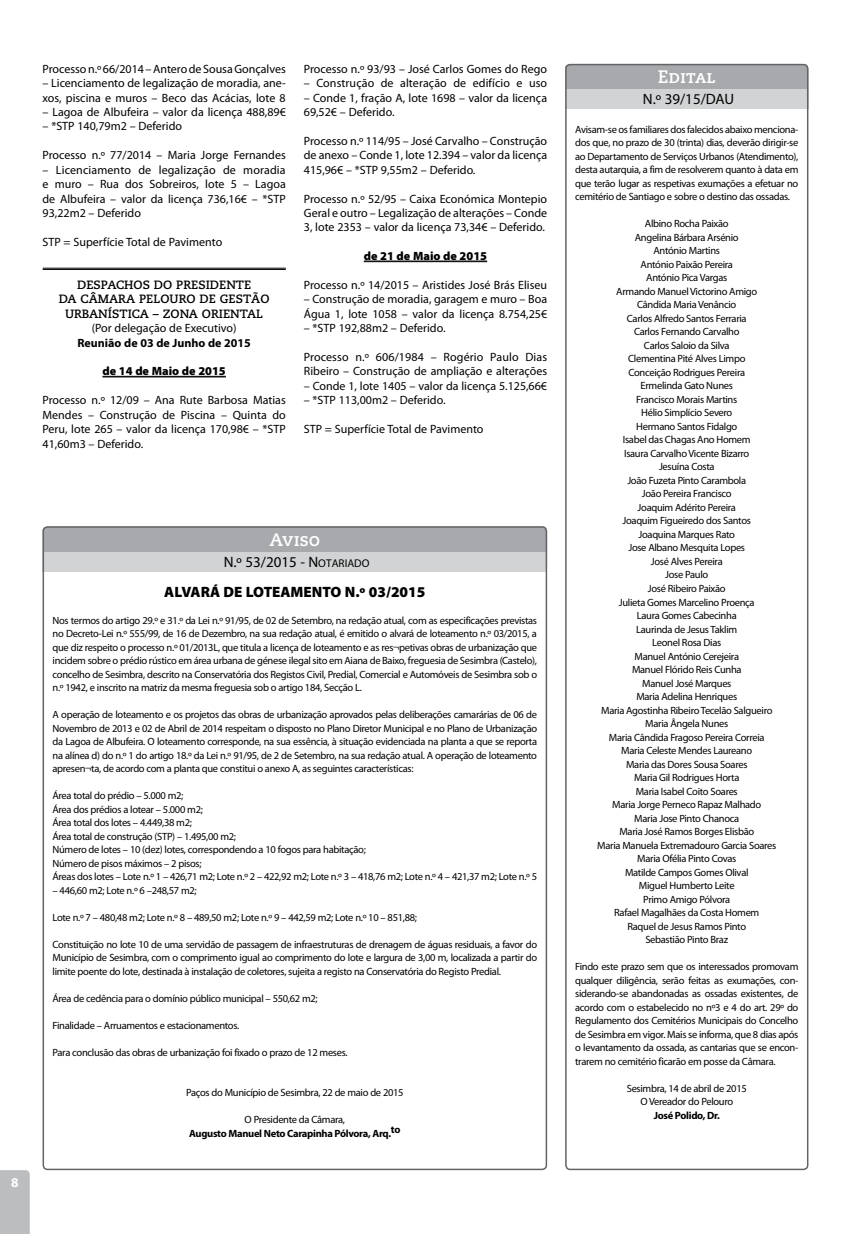
<style>
.page{position:relative;width:851px;height:1234px;background:#fff}
.page>*{position:absolute;margin:0;border:0;box-sizing:border-box;transform-origin:0 0}
.t1{font:18px "Caecilia Bold SC";color:#fff}
.t2{font:900 15px/30px "Myriad Pro";color:#000;text-align:center}
.t3{font:15px "Myriad Pro";color:#000}
.t4{font:12px/14.4px "Myriad Pro";color:#000}
.t5{font:700 12px/14.4px "Caecilia";color:#000;text-align:center}
.t6{font:900 12px "Myriad Pro";color:#000}
.t7{font:700 12px "Myriad Pro";color:#000}
.t8{font:10.5px/13.5px "Myriad Pro";letter-spacing:-.03em;color:#000;text-align:justify}
.t9{font:700 10.5px "Myriad Pro";letter-spacing:-.03em;color:#000}
.s1{font-weight:400}
.s2{font-weight:400;font-size:11.25px}
</style>
<div class="page">
<hr style="left:102px;top:376px;width:124px;height:1px;background:#000">
<div style="left:43px;top:526px;width:504px;height:45px;background:#a7a9ac;border-radius:4px"></div>
<div style="left:43px;top:551px;width:504px;height:20px;background:#d1d3d4"></div>
<div style="left:43px;top:526px;width:504px;height:643px;border:2px solid #636466;border-radius:4px"></div>
<div style="left:565px;top:64px;width:243px;height:45px;background:#a7a9ac;border-radius:4px"></div>
<div style="left:565px;top:89px;width:243px;height:20px;background:#d1d3d4"></div>
<div style="left:565px;top:64px;width:243px;height:1105px;border:2px solid #636466;border-radius:4px"></div>
<hr style="left:364px;top:261px;width:123px;height:1px;background:#000">
<hr style="left:43px;top:268px;width:243px;height:1px;background:#000">
<hr style="left:43px;top:269px;width:243px;height:1px;background:#000">
<div style="left:0;top:1170px;width:30px;height:63px;background:#bcbdbf"></div>
<p class="t4" style="left:43px;top:61px;width:245px">Processo n.º 66/2014 – Antero de Sousa Gonçalves</p>
<p class="t4" style="left:43px;top:76px;width:245px">– Licenciamento de legalização de moradia, ane&shy;xos, piscina e muros – Beco das Acácias, lote 8</p>
<p class="t4" style="left:43px;top:105px;width:245px">– Lagoa de Albufeira – valor da licença 488,89€</p>
<p class="t4" style="left:43px;top:119px;width:141px">– *STP 140,79m2 – Deferido</p>
<p class="t4" style="left:43px;top:148px;width:245px">Processo n.º 77/2014 – Maria Jorge Fernandes</p>
<p class="t4" style="left:43px;top:162px;width:245px;text-align:justify">– Licenciamento de legalização de moradia e muro – Rua dos Sobreiros, lote 5 – Lagoa de Albufeira – valor da licença 736,16€ – *STP 93,22m2 – Deferido</p>
<p class="t4" style="left:43px;top:234px;width:181px">STP = Superfície Total de Pavimento</p>
<p class="t5" style="left:59px;top:278px;width:212px">DESPACHOS DO PRESIDENTE<br>DA CÂMARA PELOURO DE GESTÃO<br>URBANÍSTICA – ZONA ORIENTAL</p>
<p class="t4" style="left:92px;top:321px;width:146px">(Por delegação de Executivo)</p>
<p class="t7" style="left:77px;top:335px;width:175px">Reunião de 03 de Junho de 2015</p>
<p class="t6" style="left:102px;top:363px;width:125px">de 14 de Maio de 2015</p>
<p class="t4" style="left:43px;top:393px;width:245px;text-align:justify">Processo n.º 12/09 – Ana Rute Barbosa Matias Mendes – Construção de Piscina – Quinta do Peru, lote 265 – valor da licença 170,98€ – *STP 41,60m3 – Deferido.</p>
<p class="t4" style="left:304px;top:61px;width:245px">Processo n.º 93/93 – José Carlos Gomes do Rego</p>
<p class="t4" style="left:304px;top:76px;width:245px">– Construção de alteração de edifício e uso</p>
<p class="t4" style="left:304px;top:90px;width:245px">– Conde 1, fração A, lote 1698 – valor da licença<br>69,52€ – Deferido.</p>
<p class="t4" style="left:304px;top:133px;width:245px;text-align:justify">Processo n.º 114/95 – José Carvalho – Construção de anexo – Conde 1, lote 12.394 – valor da licença 415,96€ – *STP 9,55m2 – Deferido.</p>
<p class="t4" style="left:304px;top:191px;width:245px;text-align:justify">Processo n.º 52/95 – Caixa Económica Montepio Geral e outro – Legalização de alterações – Conde 3, lote 2353 – valor da licença 73,34€ – Deferido.</p>
<p class="t6" style="left:364px;top:248px;width:125px">de 21 de Maio de 2015</p>
<p class="t4" style="left:304px;top:277px;width:245px">Processo n.º 14/2015 – Aristides José Brás Eliseu</p>
<p class="t4" style="left:304px;top:292px;width:245px">– Construção de moradia, garagem e muro – Boa<br>Água 1, lote 1058 – valor da licença 8.754,25€</p>
<p class="t4" style="left:304px;top:321px;width:143px">– *STP 192,88m2 – Deferido.</p>
<p class="t4" style="left:304px;top:349px;width:245px">Processo n.º 606/1984 – Rogério Paulo Dias<br>Ribeiro – Construção de ampliação e alterações</p>
<p class="t4" style="left:304px;top:378px;width:245px">– Conde 1, lote 1405 – valor da licença 5.125,66€</p>
<p class="t4" style="left:304px;top:393px;width:143px">– *STP 113,00m2 – Deferido.</p>
<p class="t4" style="left:304px;top:421px;width:181px">STP = Superfície Total de Pavimento</p>
<h1 class="t1" style="left:269px;top:528px;width:52px">Aviso</h1>
<h2 class="t2" style="left:164px;top:545px;width:262px"><span class="s1">N.º 53/2015 - N</span><span class="s2">otariado<br></span>ALVARÁ DE LOTEAMENTO N.º 03/2015</h2>
<p class="t8" style="left:53px;top:613px;width:486px">Nos termos do artigo 29.º e 31.º da Lei n.º 91/95, de 02 de Setembro, na redação atual, com as especificações previstas no Decreto-Lei n.º 555/99, de 16 de Dezembro, na sua redação atual, é emitido o alvará de loteamento n.º 03/2015, a que diz respeito o processo n.º 01/2013L, que titula a licença de loteamento e as res¬petivas obras de urbanização que incidem sobre o prédio rústico em área urbana de génese ilegal sito em Aiana de Baixo, freguesia de Sesimbra (Castelo), concelho de Sesimbra, descrito na Conservatória dos Registos Civil, Predial, Comercial e Automóveis de Sesimbra sob o n.º 1942, e inscrito na matriz da mesma freguesia sob o artigo 184, Secção L.</p>
<p class="t8" style="left:53px;top:707px;width:486px">A operação de loteamento e os projetos das obras de urbanização aprovados pelas deliberações camarárias de 06 de Novembro de 2013 e 02 de Abril de 2014 respeitam o disposto no Plano Diretor Municipal e no Plano de Urbanização da Lagoa de Albufeira. O loteamento corresponde, na sua essência, à situação evidenciada na planta a que se reporta na alínea d) do n.º 1 do artigo 18.º da Lei n.º 91/95, de 2 de Setembro, na sua redação atual. A operação de loteamento apresen¬ta, de acordo com a planta que constitui o anexo A, as seguintes características:</p>
<p class="t8" style="left:53px;top:788px;width:486px;text-align:left">Área total do prédio – 5.000 m2;<br>Área dos prédios a lotear – 5.000 m2;<br>Área total dos lotes – 4.449,38 m2;<br>Área total de construção (STP) – 1.495,00 m2;<br>Número de lotes – 10 (dez) lotes, correspondendo a 10 fogos para habitação;<br>Número de pisos máximos – 2 pisos;<br>Áreas dos lotes – Lote n.º 1 – 426,71 m2; Lote n.º 2 – 422,92 m2; Lote n.º 3 – 418,76 m2; Lote n.º 4 – 421,37 m2; Lote n.º 5</p>
<p class="t8" style="left:53px;top:883px;width:146px">– 446,60 m2; Lote n.º 6 –248,57 m2;</p>
<p class="t8" style="left:53px;top:910px;width:366px">Lote n.º 7 – 480,48 m2; Lote n.º 8 – 489,50 m2; Lote n.º 9 – 442,59 m2; Lote n.º 10 – 851,88;</p>
<p class="t8" style="left:53px;top:937px;width:486px">Constituição no lote 10 de uma servidão de passagem de infraestruturas de drenagem de águas residuais, a favor do Município de Sesimbra, com o comprimento igual ao comprimento do lote e largura de 3,00 m, localizada a partir do limite poente do lote, destinada à instalação de coletores, sujeita a registo na Conservatória do Registo Predial.</p>
<p class="t8" style="left:53px;top:991px;width:267px">Área de cedência para o domínio público municipal – 550,62 m2;</p>
<p class="t8" style="left:53px;top:1018px;width:188px">Finalidade – Arruamentos e estacionamentos.</p>
<p class="t8" style="left:53px;top:1045px;width:296px">Para conclusão das obras de urbanização foi fixado o prazo de 12 meses.</p>
<p class="t8" style="left:186px;top:1085px;width:219px">Paços do Município de Sesimbra, 22 de maio de 2015</p>
<p class="t8" style="left:244px;top:1112px;width:102px">O Presidente da Câmara,</p>
<p class="t9" style="left:189px;top:1126px;width:213px">Augusto Manuel Neto Carapinha Pólvora, Arq.to</p>
<h1 class="t1" style="left:658px;top:66px;width:59px">Edital</h1>
<h2 class="t3" style="left:643px;top:90px;width:93px">N.º 39/15/DAU</h2>
<p class="t8" style="left:575px;top:122px;width:225px">Avisam-se os familiares dos falecidos abaixo menciona&shy;dos que, no prazo de 30 (trinta) dias, deverão dirigir-se ao Departamento de Serviços Urbanos (Atendimento), desta autarquia, a fim de resolverem quanto à data em que terão lugar as respetivas exumações a efetuar no cemitério de Santiago e sobre o destino das ossadas.</p>
<p class="t8" style="left:597px;top:217px;width:180px;text-align:center">Albino Rocha Paixão<br>Angelina Bárbara Arsénio<br>António Martins<br>António Paixão Pereira<br>António Pica Vargas<br>Armando Manuel Victorino Amigo<br>Cândida Maria Venâncio<br>Carlos Alfredo Santos Ferraria<br>Carlos Fernando Carvalho<br>Carlos Saloio da Silva<br>Clementina Pité Alves Limpo<br>Conceição Rodrigues Pereira<br>Ermelinda Gato Nunes<br>Francisco Morais Martins<br>Hélio Simplício Severo<br>Hermano Santos Fidalgo<br>Isabel das Chagas Ano Homem<br>Isaura Carvalho Vicente Bizarro<br>Jesuína Costa<br>João Fuzeta Pinto Carambola<br>João Pereira Francisco<br>Joaquim Adérito Pereira<br>Joaquim Figueiredo dos Santos<br>Joaquina Marques Rato<br>Jose Albano Mesquita Lopes<br>José Alves Pereira<br>Jose Paulo<br>José Ribeiro Paixão<br>Julieta Gomes Marcelino Proença<br>Laura Gomes Cabecinha<br>Laurinda de Jesus Taklim<br>Leonel Rosa Dias<br>Manuel António Cerejeira<br>Manuel Flórido Reis Cunha<br>Manuel José Marques<br>Maria Adelina Henriques<br>Maria Agostinha Ribeiro Tecelão Salgueiro<br>Maria Ângela Nunes<br>Maria Cândida Fragoso Pereira Correia<br>Maria Celeste Mendes Laureano<br>Maria das Dores Sousa Soares<br>Maria Gil Rodrigues Horta<br>Maria Isabel Coito Soares<br>Maria Jorge Perneco Rapaz Malhado<br>Maria Jose Pinto Chanoca<br>Maria José Ramos Borges Elisbão<br>Maria Manuela Extremadouro Garcia Soares<br>Maria Ofélia Pinto Covas<br>Matilde Campos Gomes Olival<br>Miguel Humberto Leite<br>Primo Amigo Pólvora<br>Rafael Magalhães da Costa Homem<br>Raquel de Jesus Ramos Pinto<br>Sebastião Pinto Braz</p>
<p class="t8" style="left:575px;top:959px;width:225px">Findo este prazo sem que os interessados promovam qualquer diligência, serão feitas as exumações, con&shy;siderando-se abandonadas as ossadas existentes, de acordo com o estabelecido no nº3 e 4 do art. 29º do Regulamento dos Cemitérios Municipais do Concelho de Sesimbra em vigor. Mais se informa, que 8 dias após o levantamento da ossada, as cantarias que se encon&shy;trarem no cemitério ficarão em posse da Câmara.</p>
<p class="t8" style="left:626px;top:1081px;width:122px;text-align:center">Sesimbra, 14 de abril de 2015<br>O Vereador do Pelouro</p>
<p class="t9" style="left:653px;top:1108px;width:68px">José Polido, Dr.</p>
</div>
